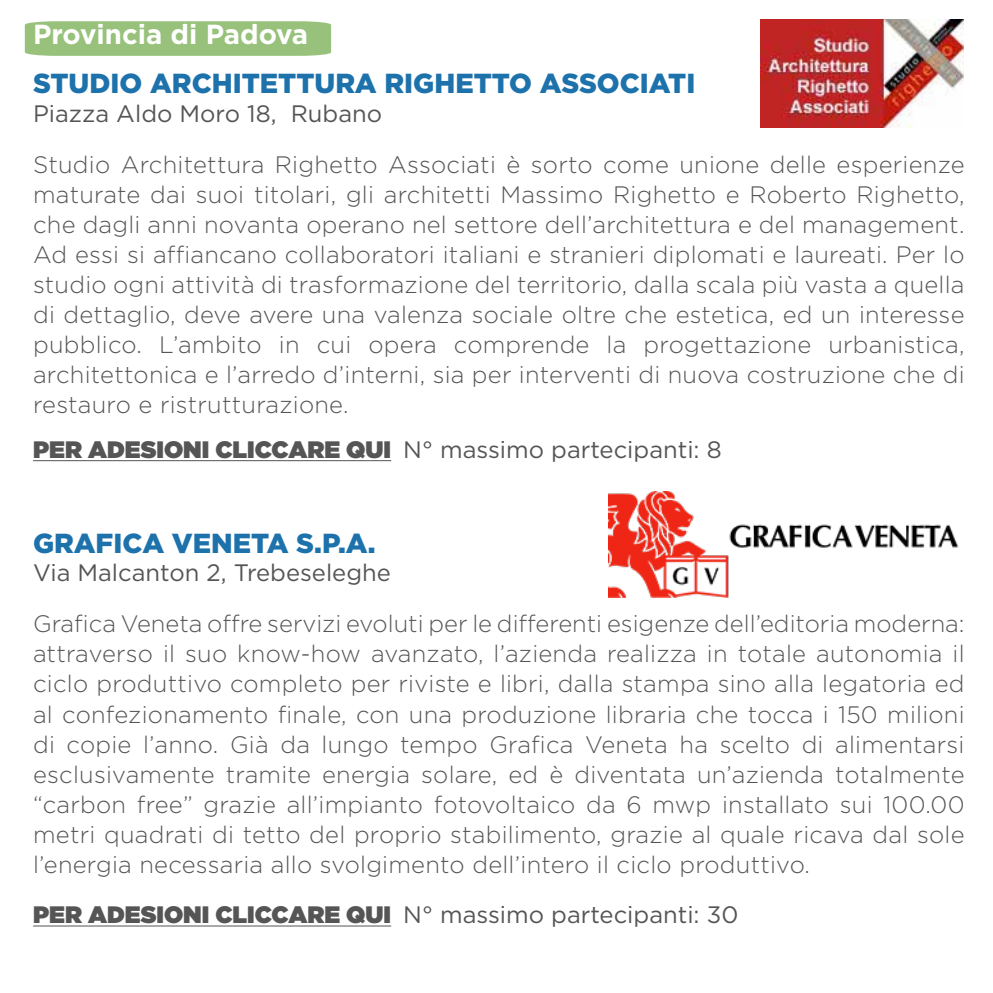
<style>
.page{position:relative;width:993px;height:993px;background:#fff}
.page>*{position:absolute;margin:0;border:0;box-sizing:border-box;transform-origin:0 0}
.t1{font:900 27.5px "Gotham";color:#1d72ac}
.t2{font:700 27.5px "Gotham";color:#fff}
.t3{font:300 23.75px/30px "Gotham";letter-spacing:.01em;color:#565556;text-align:justify}
.t4{font:23.75px "Gotham";color:#565556}
.s1{font-weight:900}
</style>
<div class="page">
<div style="left:25px;top:21px;width:306px;height:35px;background:#98c27b"></div>
<hr style="left:33px;top:460px;width:358px;height:1px;background:#565556">
<hr style="left:33px;top:925px;width:358px;height:1px;background:#565556">
<img style="left:608px;top:491px;width:351px;height:106px">
<img style="left:760px;top:19px;width:203px;height:108px">
<p class="t2" style="left:33px;top:18px;width:276px">Provincia di Padova</p>
<p class="t1" style="left:33px;top:68px;width:663px">STUDIO ARCHITETTURA RIGHETTO ASSOCIATI</p>
<p class="t4" style="left:33px;top:100px;width:350px">Piazza Aldo Moro 18, Rubano</p>
<p class="t3" style="left:33px;top:149px;width:932px">Studio Architettura Righetto Associati è sorto come unione delle esperienze maturate dai suoi titolari, gli architetti Massimo Righetto e Roberto Righetto, che dagli anni novanta operano nel settore dell’architettura e del management.<br>Ad essi si affiancano collaboratori italiani e stranieri diplomati e laureati. Per lo studio ogni attività di trasformazione del territorio, dalla scala più vasta a quella di dettaglio, deve avere una valenza sociale oltre che estetica, ed un interesse pubblico. L’ambito in cui opera comprende la progettazione urbanistica, architettonica e l’arredo d’interni, sia per interventi di nuova costruzione che di restauro e ristrutturazione.</p>
<p class="t4" style="left:33px;top:436px;width:690px"><span class="s1">PER ADESIONI CLICCARE QUI</span> N° massimo partecipanti: 8</p>
<p class="t1" style="left:33px;top:526px;width:344px">GRAFICA VENETA S.P.A.</p>
<p class="t4" style="left:33px;top:559px;width:359px">Via Malcanton 2, Trebeseleghe</p>
<p class="t3" style="left:33px;top:608px;width:932px">Grafica Veneta offre servizi evoluti per le differenti esigenze dell’editoria moderna: attraverso il suo know-how avanzato, l’azienda realizza in totale autonomia il ciclo produttivo completo per riviste e libri, dalla stampa sino alla legatoria ed al confezionamento finale, con una produzione libraria che tocca i 150 milioni di copie l’anno. Già da lungo tempo Grafica Veneta ha scelto di alimentarsi esclusivamente tramite energia solare, ed è diventata un’azienda totalmente “carbon free” grazie all’impianto fotovoltaico da 6 mwp installato sui 100.00 metri quadrati di tetto del proprio stabilimento, grazie al quale ricava dal sole l’energia necessaria allo svolgimento dell’intero il ciclo produttivo.</p>
<p class="t4" style="left:33px;top:900px;width:706px"><span class="s1">PER ADESIONI CLICCARE QUI</span> N° massimo partecipanti: 30</p>
</div>
